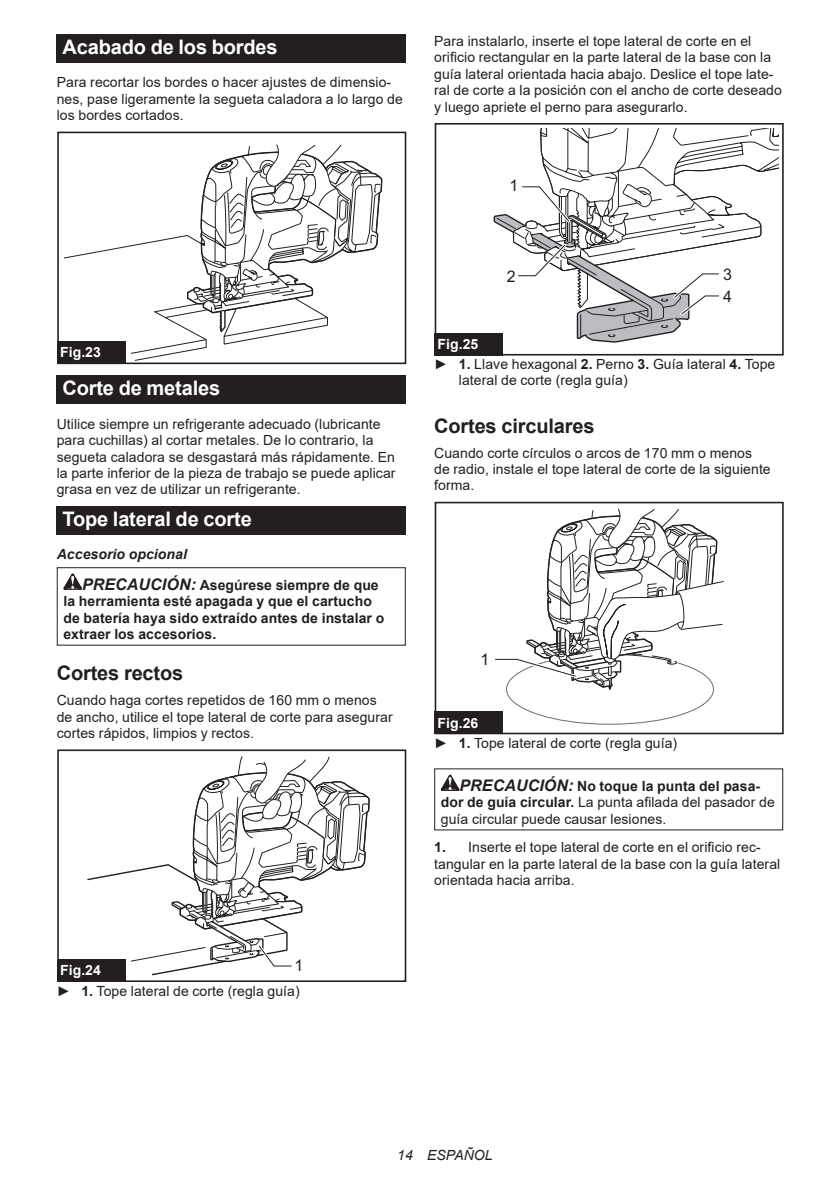
<style>
.page{position:relative;width:840px;height:1191px;background:#fff}
.page>*{position:absolute;margin:0;border:0;box-sizing:border-box;transform-origin:0 0}
.t1{font:700 20px "Arial";letter-spacing:-.01em;color:#fff}
.t2{font:700 20px "Arial";letter-spacing:-.01em;color:#231f20}
.t3{font:16px/22px "Arial";color:#231f20}
.t4{font:14px/16.4px "Arial";letter-spacing:.005em;color:#231f20}
.t5{font:700 14px/16.4px "Arial";letter-spacing:.005em;color:#231f20}
.t6{font:700 14px "Arial";letter-spacing:.005em;color:#fff}
.t7{font:italic 14px "Arial";letter-spacing:.005em;color:#231f20}
.s1{font-style:italic}
.s2{font-style:italic;font-size:16px}
.s3{font-weight:700}
.s4{font-weight:700;color:#fff}
.s5{font-weight:700;font-style:italic;font-size:16px}
</style>
<div class="page">
<div style="left:57px;top:34px;width:348px;height:29px;background:#231f20"></div>
<svg style="left:63px;top:144px;width:320px;height:217px"></svg>
<div style="left:57px;top:336px;width:74px;height:28px;background:#fff"></div>
<div style="left:57px;top:132px;width:349px;height:232px;border:2px solid #231f20"></div>
<div style="left:57px;top:341px;width:68px;height:23px;background:#231f20"></div>
<div style="left:57px;top:375px;width:348px;height:29px;background:#231f20"></div>
<div style="left:57px;top:506px;width:348px;height:28px;background:#231f20"></div>
<svg style="left:63px;top:573px;width:19px;height:17px"></svg>
<div style="left:57px;top:567px;width:348px;height:78px;border:1px solid #231f20"></div>
<div style="left:57px;top:749px;width:349px;height:233px;border:2px solid #231f20"></div>
<svg style="left:87px;top:756px;width:283px;height:220px"></svg>
<div style="left:57px;top:959px;width:68px;height:23px;background:#231f20"></div>
<div style="left:434px;top:123px;width:349px;height:232px;border:2px solid #231f20"></div>
<svg style="left:493px;top:129px;width:284px;height:214px"></svg>
<div style="left:434px;top:333px;width:68px;height:22px;background:#231f20"></div>
<div style="left:434px;top:502px;width:349px;height:232px;border:2px solid #231f20"></div>
<svg style="left:495px;top:508px;width:229px;height:217px"></svg>
<div style="left:434px;top:711px;width:68px;height:23px;background:#231f20"></div>
<svg style="left:440px;top:774px;width:19px;height:17px"></svg>
<h1 class="t1" style="left:62px;top:33px;width:217px">Acabado de los bordes</h1>
<p class="t4" style="left:57px;top:74px;width:347px">Para recortar los bordes o hacer ajustes de dimensio&shy;nes, pase ligeramente la segueta caladora a lo largo de los bordes cortados.</p>
<p class="t6" style="left:60px;top:342px;width:42px">Fig.23</p>
<h1 class="t1" style="left:62px;top:374px;width:159px">Corte de metales</h1>
<p class="t4" style="left:57px;top:416px;width:340px">Utilice siempre un refrigerante adecuado (lubricante para cuchillas) al cortar metales. De lo contrario, la segueta caladora se desgastará más rápidamente. En la parte inferior de la pieza de trabajo se puede aplicar grasa en vez de utilizar un refrigerante.</p>
<h1 class="t1" style="left:62px;top:504px;width:191px">Tope lateral de corte</h1>
<p class="t5" style="left:82px;top:539px;width:298px;line-height:30.6px;text-indent:-25px"><span class="s1">Accesorio opcional<br></span><span class="s2">PRECAUCIÓN:</span> Asegúrese siempre de que</p>
<p class="t5" style="left:63px;top:593px;width:322px">la herramienta esté apagada y que el cartucho de batería haya sido extraído antes de instalar o extraer los accesorios.</p>
<h1 class="t2" style="left:57px;top:659px;width:128px">Cortes rectos</h1>
<p class="t4" style="left:57px;top:692px;width:337px">Cuando haga cortes repetidos de 160 mm o menos de ancho, utilice el tope lateral de corte para asegurar cortes rápidos, limpios y rectos.</p>
<p class="t6" style="left:60px;top:960px;width:42px">Fig.24</p>
<p class="t3" style="left:294px;top:954px;width:10px">1</p>
<p class="t4" style="left:57px;top:982px;width:244px">► <span class="s3">1.</span> Tope lateral de corte (regla guía)</p>
<p class="t4" style="left:434px;top:33px;width:349px">Para instalarlo, inserte el tope lateral de corte en el orificio rectangular en la parte lateral de la base con la guía lateral orientada hacia abajo. Deslice el tope late&shy;ral de corte a la posición con el ancho de corte deseado y luego apriete el perno para asegurarlo.</p>
<p class="t3" style="left:509px;top:174px;width:10px">1</p>
<p class="t3" style="left:506px;top:265px;width:10px">2</p>
<p class="t3" style="left:722px;top:263px;width:10px">3<br>4</p>
<p class="t4" style="left:434px;top:334px;width:342px;line-height:20.2px"><span class="s4">Fig.25<br></span>► <span class="s3">1.</span> Llave hexagonal <span class="s3">2.</span> Perno <span class="s3">3.</span> Guía lateral <span class="s3">4.</span> Tope</p>
<p class="t4" style="left:458px;top:372px;width:170px">lateral de corte (regla guía)</p>
<h1 class="t2" style="left:434px;top:411px;width:162px">Cortes circulares</h1>
<p class="t4" style="left:434px;top:444px;width:338px">Cuando corte círculos o arcos de 170 mm o menos de radio, instale el tope lateral de corte de la siguiente forma.</p>
<p class="t3" style="left:480px;top:648px;width:10px">1</p>
<p class="t4" style="left:434px;top:712px;width:244px;line-height:20.2px"><span class="s4">Fig.26<br></span>► <span class="s3">1.</span> Tope lateral de corte (regla guía)</p>
<p class="t4" style="left:440px;top:777px;width:335px;text-indent:19px"><span class="s5">PRECAUCIÓN:</span> <span class="s3">No toque la punta del pasa&shy;dor de guía circular.</span> La punta afilada del pasador de guía circular puede causar lesiones.</p>
<p class="t4" style="left:434px;top:839px;width:347px"><span class="s3">1.</span> Inserte el tope lateral de corte en el orificio rec&shy;tangular en la parte lateral de la base con la guía lateral orientada hacia arriba.</p>
<p class="t7" style="left:397px;top:1146px;width:97px">14 ESPAÑOL</p>
</div>
